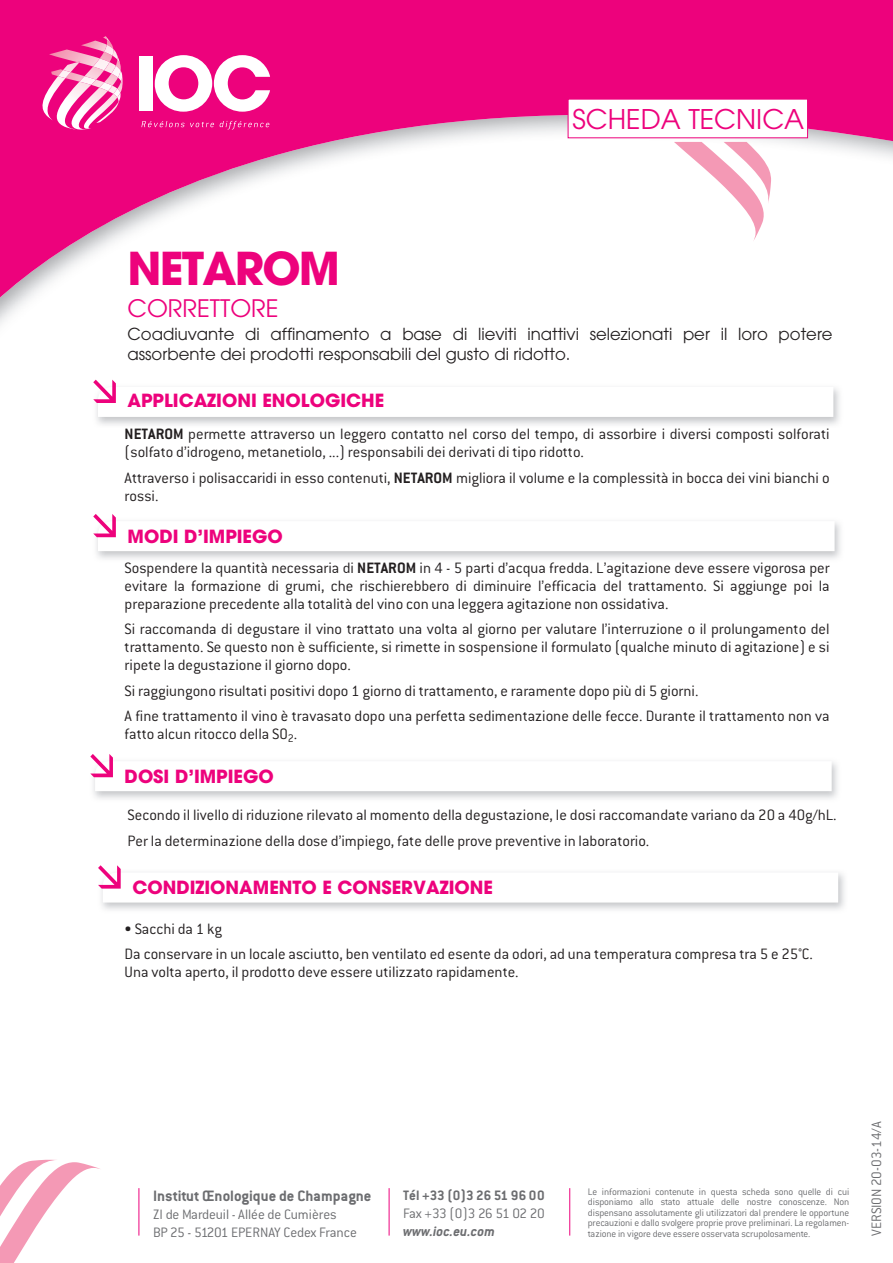
<style>
.page{position:relative;width:893px;height:1263px;background:#fff}
.page>*{position:absolute;margin:0;border:0;box-sizing:border-box;transform-origin:0 0}
.t1{font:700 45px "Avant Garde LT";letter-spacing:-.04em;color:#ed027c}
.t2{font:27px "Avant Garde LT";color:#ed027c}
.t3{font:24px "Avant Garde LT";color:#ed027c}
.t4{font:700 18px "Avant Garde LT";color:#ed027c}
.t5{font:300 16.5px/18px "Conduit ITC";color:#231f20}
.t6{font:16.5px/19.8px "Avant Garde LT";color:#231f20}
.t7{font:700 16.5px "Conduit ITC";color:#6c6d70}
.t8{font:300 15px/18px "Conduit ITC";letter-spacing:-.01em;color:#6c6d70}
.t9{font:700 15px "Conduit ITC";color:#6c6d70}
.t10{font:300 15px "Conduit ITC";letter-spacing:-.03em;color:#6c6d70}
.t11{font:italic 700 15px "Conduit ITC";color:#6c6d70}
.t12{font:300 10.5px/10.5px "Conduit ITC";letter-spacing:-.015em;color:#6c6d70;text-align:justify}
.s1{font-weight:700}
</style>
<div class="page">
<svg style="left:0;top:0;width:893px;height:324px"></svg>
<svg style="left:0;top:1160px;width:100px;height:103px"></svg>
<svg style="left:567px;top:98px;width:241px;height:41px"></svg>
<hr style="left:139px;top:1188px;width:1px;height:47px;background:#ed027c">
<hr style="left:389px;top:1188px;width:1px;height:47px;background:#ed027c">
<hr style="left:569px;top:1188px;width:1px;height:47px;background:#ed027c">
<img style="left:49px;top:49px;width:6px;height:13px">
<img style="left:121px;top:75px;width:2px;height:54px">
<img style="left:113px;top:105px;width:8px;height:25px">
<img style="left:55px;top:36px;width:58px;height:94px">
<img style="left:93px;top:58px;width:6px;height:12px">
<img style="left:79px;top:76px;width:17px;height:9px">
<svg style="left:99px;top:36px;width:23px;height:69px;background:#f47fb8"></svg>
<img style="left:39px;top:62px;width:40px;height:59px">
<svg style="left:58px;top:70px;width:13px;height:8px"></svg>
<svg style="left:141px;top:121px;width:73px;height:6px"></svg>
<svg style="left:220px;top:121px;width:49px;height:8px"></svg>
<div style="left:139px;top:56px;width:14px;height:55px;background:#fff"></div>
<svg style="left:155px;top:55px;width:115px;height:57px"></svg>
<img style="left:674px;top:142px;width:92px;height:100px">
<img style="left:724px;top:142px;width:47px;height:62px">
<svg style="left:93px;top:380px;width:740px;height:37px"></svg>
<svg style="left:98px;top:865px;width:740px;height:37px"></svg>
<svg style="left:90px;top:754px;width:742px;height:37px"></svg>
<svg style="left:93px;top:514px;width:742px;height:37px"></svg>
<h1 class="t1" style="left:128px;top:239px;width:214px">NETAROM</h1>
<h3 class="t3" style="left:128px;top:294px;width:153px">CORRETTORE</h3>
<h2 class="t2" style="left:572px;top:103px;width:233px">SCHEDA TECNICA</h2>
<p class="t6" style="left:128px;top:324px;width:707px">Coadiuvante di affinamento a base di lieviti inattivi selezionati per il loro potere assorbente dei prodotti responsabili del gusto di ridotto.</p>
<p class="t4" style="left:128px;top:389px;width:258px">APPLICAZIONI ENOLOGICHE</p>
<p class="t5" style="left:125px;top:425px;width:706px"><span class="s1">NETAROM</span> permette attraverso un leggero contatto nel corso del tempo, di assorbire i diversi composti solforati (solfato d’idrogeno, metanetiolo, ...) responsabili dei derivati di tipo ridotto.</p>
<p class="t5" style="left:125px;top:469px;width:707px">Attraverso i polisaccaridi in esso contenuti, <span class="s1">NETAROM</span> migliora il volume e la complessità in bocca dei vini bianchi o rossi.</p>
<p class="t4" style="left:128px;top:524px;width:157px">MODI D’IMPIEGO</p>
<p class="t5" style="left:125px;top:558px;width:706px;text-align:justify">Sospendere la quantità necessaria di <span class="s1">NETAROM</span> in 4 - 5 parti d’acqua fredda. L’agitazione deve essere vigorosa per evitare la formazione di grumi, che rischierebbero di diminuire l’efficacia del trattamento. Si aggiunge poi la preparazione precedente alla totalità del vino con una leggera agitazione non ossidativa.</p>
<p class="t5" style="left:125px;top:620px;width:706px;text-align:justify">Si raccomanda di degustare il vino trattato una volta al giorno per valutare l’interruzione o il prolungamento del trattamento. Se questo non è sufficiente, si rimette in sospensione il formulato (qualche minuto di agitazione) e si ripete la degustazione il giorno dopo.</p>
<p class="t5" style="left:125px;top:678px;width:706px;line-height:25.5px">Si raggiungono risultati positivi dopo 1 giorno di trattamento, e raramente dopo più di 5 giorni.<br>A fine trattamento il vino è travasato dopo una perfetta sedimentazione delle fecce. Durante il trattamento non va</p>
<p class="t5" style="left:125px;top:725px;width:174px">fatto alcun ritocco della SO<sub>2</sub>.</p>
<p class="t4" style="left:125px;top:764px;width:151px">DOSI D’IMPIEGO</p>
<p class="t5" style="left:128px;top:802px;width:711px;line-height:25.5px">Secondo il livello di riduzione rilevato al momento della degustazione, le dosi raccomandate variano da 20 a 40g/hL.<br>Per la determinazione della dose d’impiego, fate delle prove preventive in laboratorio.</p>
<p class="t4" style="left:132px;top:875px;width:362px">CONDIZIONAMENTO E CONSERVAZIONE</p>
<p class="t5" style="left:125px;top:916px;width:690px;line-height:25.5px">• Sacchi da 1 kg<br>Da conservare in un locale asciutto, ben ventilato ed esente da odori, ad una temperatura compresa tra 5 e 25°C.</p>
<p class="t5" style="left:125px;top:963px;width:396px">Una volta aperto, il prodotto deve essere utilizzato rapidamente.</p>
<p class="t7" style="left:153px;top:1186px;width:220px">Institut Œnologique de Champagne</p>
<p class="t8" style="left:153px;top:1205px;width:205px">ZI de Mardeuil - Allée de Cumières<br>BP 25 - 51201 EPERNAY Cedex France</p>
<p class="t9" style="left:403px;top:1186px;width:143px">Tél +33 (0)3 26 51 96 00</p>
<p class="t10" style="left:403px;top:1205px;width:143px">Fax +33 (0)3 26 51 02 20</p>
<p class="t11" style="left:403px;top:1222px;width:93px">www.ioc.eu.com</p>
<p class="t12" style="left:588px;top:1186px;width:263px">Le informazioni contenute in questa scheda sono quelle di cui disponiamo allo stato attuale delle nostre conoscenze. Non dispensano assolutamente gli utilizzatori dal prendere le opportune precauzioni e dallo svolgere proprie prove preliminari. La regolamen&shy;tazione in vigore deve essere osservata scrupolosamente.</p>
<p class="t8" style="left:867px;top:1235px;width:116px;rotate:-90deg">VERSION 20-03-14/A</p>
</div>
